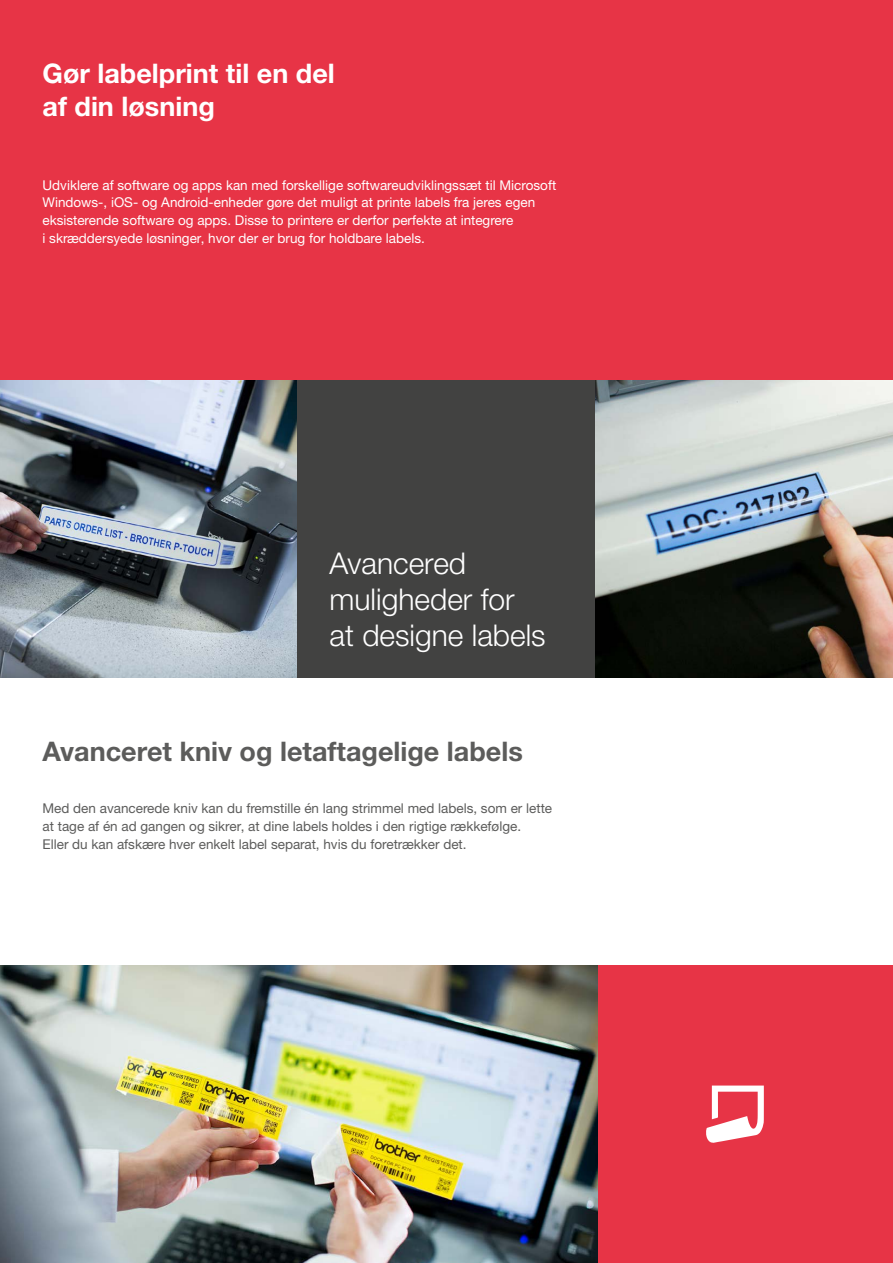
<style>
.page{position:relative;width:893px;height:1263px;background:#fff}
.page>*{position:absolute;margin:0;border:0;box-sizing:border-box;transform-origin:0 0}
.t1{font:300 30px/36px "Helvetica Neue LTW1 G";color:#fff}
.t2{font:700 27px "Helvetica Neue LTW1 G";color:#5c5c5b}
.t3{font:700 27px/33px "Helvetica Neue LTW1 G";color:#fff}
.t4{font:13.5px/18px "Helvetica Neue LTW1 G";color:#fff}
.t5{font:13.5px/18px "Helvetica Neue LTW1 G";color:#5c5c5b}
</style>
<div class="page">
<img style="left:0;top:965px;width:598px;height:298px">
<div style="left:0;top:0;width:893px;height:380px;background:#e73446"></div>
<img style="left:0;top:380px;width:298px;height:298px">
<img style="left:595px;top:380px;width:298px;height:298px">
<div style="left:298px;top:380px;width:297px;height:298px;background:#424241"></div>
<div style="left:598px;top:965px;width:295px;height:298px;background:#e73446"></div>
<svg style="left:706px;top:1085px;width:58px;height:58px"></svg>
<h2 class="t3" style="left:43px;top:57px;width:294px">Gør labelprint til en del af din løsning</h2>
<p class="t4" style="left:43px;top:176px;width:515px">Udviklere af software og apps kan med forskellige softwareudviklingssæt til Microsoft Windows-, iOS- og Android-enheder gøre det muligt at printe labels fra jeres egen eksisterende software og apps. Disse to printere er derfor perfekte at integrere<br>i skræddersyede løsninger, hvor der er brug for holdbare labels.</p>
<h1 class="t1" style="left:330px;top:545px;width:218px">Avancered muligheder for at designe labels</h1>
<h2 class="t2" style="left:43px;top:735px;width:482px">Avanceret kniv og letaftagelige labels</h2>
<p class="t5" style="left:43px;top:799px;width:511px">Med den avancerede kniv kan du fremstille én lang strimmel med labels, som er lette at tage af én ad gangen og sikrer, at dine labels holdes i den rigtige rækkefølge.<br>Eller du kan afskære hver enkelt label separat, hvis du foretrækker det.</p>
</div>
